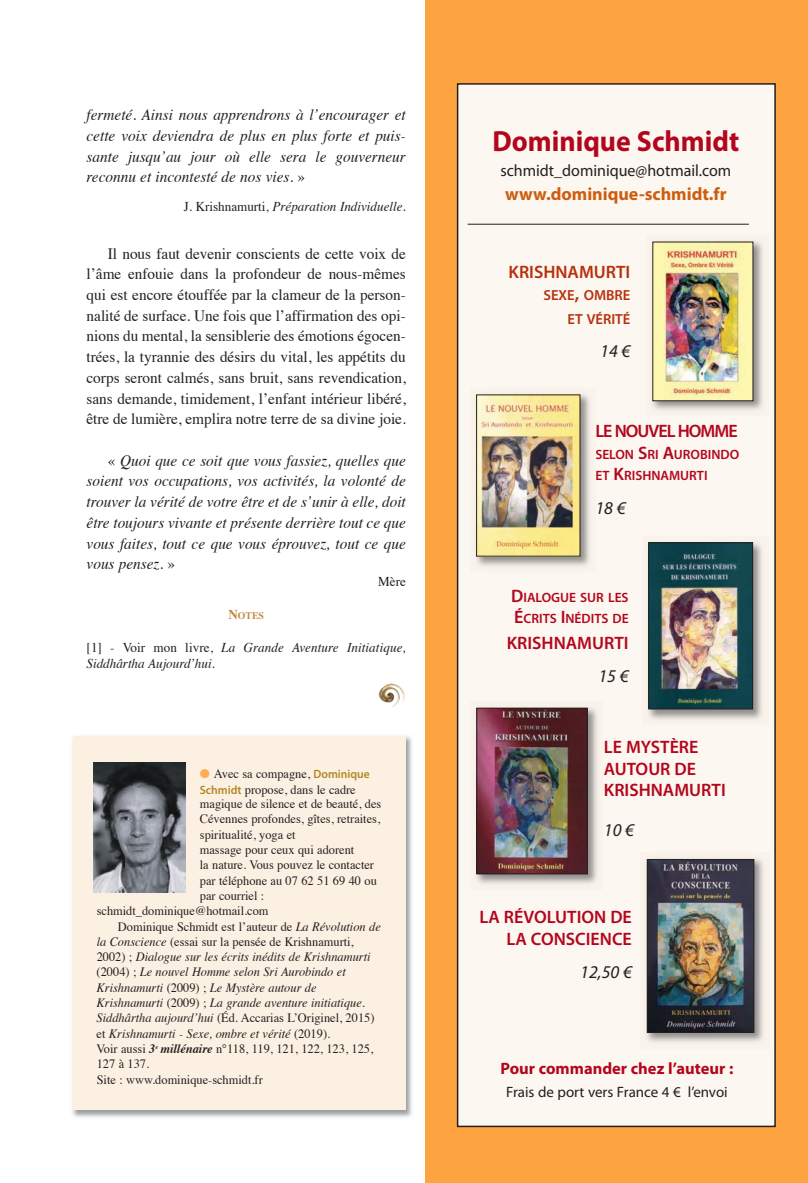
<style>
.page{position:relative;width:808px;height:1183px;background:#fff}
.page>*{position:absolute;margin:0;border:0;box-sizing:border-box;transform-origin:0 0}
.t1{font:700 29.25px "Myriad Pro";color:#b3061d;scale:.95 1}
.t2{font:600 18px/21.6px "Myriad Pro";color:#b3061d;text-align:right}
.t3{font:700 18px "Myriad Pro";color:#cd5e10}
.t4{font:italic 18px "Myriad Pro";color:#241f1f}
.t5{font:600 18px "Myriad Pro";letter-spacing:-.055em;color:#b3061d}
.t6{font:600 18px "Myriad Pro";color:#b6310e}
.t7{font:16.5px "Myriad Pro";color:#241f1f}
.t8{font:700 16.5px "Myriad Pro";color:#b3061d}
.t9{font:15.75px/20.7px "Times";color:#241f1f;text-align:justify}
.t10{font:italic 15.75px/20.7px "Times";color:#241f1f;text-align:justify}
.t11{font:15px "Myriad Pro";color:#241f1f}
.t12{font:600 14.7px/23.4px "Myriad Pro";color:#b6310e;text-align:right}
.t13{font:italic 13.5px/16.2px "Times";color:#241f1f}
.t14{font:600 13.5px/21px "Myriad Pro";color:#b3061d}
.t15{font:13.5px "Times";color:#241f1f}
.t16{font:12.75px/16px "Times";color:#241f1f}
.t17{font:italic 12.75px "Times";color:#241f1f}
.t18{font:700 10.2px "Times";color:#c08d44}
.s1{font-style:normal}
.s2{font-size:13.5px}
.s3{color:#ffae56}
.s4{font-family:"Myriad Pro";font-weight:600;font-size:12px;color:#b18722}
.s5{font-style:italic}
.s6{font-weight:700;font-style:italic}
.s7{font-size:19.5px}
.s8{font-size:18px}
</style>
<div class="page">
<div style="left:425px;top:0;width:383px;height:1182px;background:#fda33f"></div>
<img style="left:72px;top:736px;width:340px;height:381px">
<div style="left:73px;top:736px;width:333px;height:373px;background:#fcf0e2"></div>
<img style="left:93px;top:762px;width:92px;height:130px">
<img style="left:378px;top:683px;width:27px;height:24px">
<div style="left:458px;top:84px;width:317px;height:1042px;background:#fcf7f0"></div>
<div style="left:457px;top:83px;width:319px;height:1043px;border:2px solid #241f1f"></div>
<hr style="left:468px;top:224px;width:281px;height:1px;background:#241f1f">
<img style="left:646px;top:858px;width:118px;height:185px">
<img style="left:649px;top:861px;width:103px;height:169px">
<div style="left:647px;top:859px;width:107px;height:173px;border:1px solid #241f1f"></div>
<img style="left:476px;top:707px;width:122px;height:177px">
<img style="left:478px;top:709px;width:108px;height:163px">
<div style="left:476px;top:707px;width:112px;height:167px;border:1px solid #241f1f"></div>
<img style="left:476px;top:394px;width:114px;height:173px">
<img style="left:478px;top:396px;width:100px;height:158px">
<div style="left:476px;top:394px;width:104px;height:162px;border:1px solid #241f1f"></div>
<img style="left:648px;top:542px;width:114px;height:178px">
<img style="left:650px;top:544px;width:101px;height:163px">
<div style="left:648px;top:542px;width:105px;height:167px;border:1px solid #241f1f"></div>
<img style="left:652px;top:241px;width:111px;height:169px">
<img style="left:654px;top:243px;width:97px;height:156px">
<p class="t10" style="left:87px;top:106px;width:321px">fermeté. ainsi nous apprendrons à l’encourager et cette voix deviendra de plus en plus forte et puis&shy;sante jusqu’au jour où elle sera le gouverneur reconnu et incontesté de nos vies. <span class="s1">»</span></p>
<p class="t13" style="left:184px;top:199px;width:224px"><span class="s1">J. Krishnamurti,</span> Préparation individuelle<span class="s1">.</span></p>
<p class="t9" style="left:87px;top:244px;width:321px;text-indent:21px">il nous faut devenir conscients de cette voix de l’âme enfouie dans la profondeur de nous-mêmes qui est encore étouffée par la clameur de la person&shy;nalité de surface. une fois que l’affirmation des opi&shy;nions du mental, la sensiblerie des émotions égocen&shy;trées, la tyrannie des désirs du vital, les appétits du corps seront calmés, sans bruit, sans revendication, sans demande, timidement, l’enfant intérieur libéré, être de lumière, emplira notre terre de sa divine joie.</p>
<p class="t10" style="left:86px;top:451px;width:321px;text-indent:21px"><span class="s1">«</span> quoi que ce soit que vous fassiez, quelles que soient vos occupations, vos activités, la volonté de trouver la vérité de votre être et de s’unir à elle, doit être toujours vivante et présente derrière tout ce que vous faites, tout ce que vous éprouvez, tout ce que vous pensez. <span class="s1">»</span></p>
<p class="t15" style="left:378px;top:575px;width:29px">mère</p>
<p class="t18" style="left:228px;top:611px;width:37px"><span class="s2">N</span>OTES</p>
<p class="t13" style="left:87px;top:640px;width:321px"><span class="s1">[1] - Voir mon livre,</span> la Grande aventure initiatique,<br>Siddhârtha aujourd’hui<span class="s1">.</span></p>
<p class="t16" style="left:200px;top:766px;width:171px"><span class="s3">●</span> avec sa compagne, <span class="s4">Dominique<br>Schmidt</span> propose, dans le cadre</p>
<p class="t16" style="left:200px;top:796px;width:183px">magique de silence et de beauté, des</p>
<p class="t16" style="left:200px;top:811px;width:182px">cévennes profondes, gîtes, retraites,</p>
<p class="t16" style="left:200px;top:827px;width:97px">spiritualité, yoga et</p>
<p class="t16" style="left:200px;top:842px;width:156px">massage pour ceux qui adorent</p>
<p class="t16" style="left:200px;top:857px;width:176px">la nature. Vous pouvez le contacter</p>
<p class="t16" style="left:200px;top:873px;width:178px">par téléphone au 07 62 51 69 40 ou</p>
<p class="t16" style="left:200px;top:888px;width:66px">par courriel :</p>
<p class="t16" style="left:97px;top:903px;width:173px">schmidt_dominique@hotmail.com</p>
<p class="t16" style="left:118px;top:919px;width:264px">Dominique Schmidt est l’auteur de <span class="s5">la révolution de</span></p>
<p class="t16" style="left:97px;top:934px;width:259px"><span class="s5">la conscience</span> (essai sur la pensée de Krishnamurti,</p>
<p class="t17" style="left:97px;top:951px;width:275px"><span class="s1">2002) ;</span> Dialogue sur les écrits inédits de Krishnamurti</p>
<p class="t17" style="left:97px;top:966px;width:251px"><span class="s1">(2004) ;</span> le nouvel homme selon Sri aurobindo et</p>
<p class="t17" style="left:97px;top:981px;width:221px">Krishnamurti <span class="s1">(2009) ;</span> le Mystère autour de</p>
<p class="t17" style="left:97px;top:997px;width:270px">Krishnamurti <span class="s1">(2009) ;</span> la grande aventure initiatique.</p>
<p class="t16" style="left:97px;top:1010px;width:279px"><span class="s5">Siddhârtha aujourd’hui</span> (éd. accarias L’originel, 2015)</p>
<p class="t17" style="left:97px;top:1027px;width:235px"><span class="s1">et</span> Krishnamurti - Sexe, ombre et vérité <span class="s1">(2019).</span></p>
<p class="t16" style="left:97px;top:1041px;width:278px">Voir aussi <span class="s6">3</span><sup>e</sup> <span class="s6">millénaire</span> n°118, 119, 121, 122, 123, 125,</p>
<p class="t16" style="left:97px;top:1056px;width:54px">127 à 137.</p>
<p class="t16" style="left:97px;top:1072px;width:168px">Site : www.dominique-schmidt.fr</p>
<h1 class="t1" style="left:492px;top:130px;width:261px">Dominique Schmidt</h1>
<p class="t7" style="left:500px;top:165px;width:232px">schmidt_dominique@hotmail.com</p>
<h2 class="t3" style="left:505px;top:187px;width:223px">www.dominique-schmidt.fr</h2>
<h2 class="t6" style="left:508px;top:265px;width:123px">KRISHNAMURTI</h2>
<p class="t12" style="left:543px;top:285px;width:88px">SEXE<span class="s7">,</span> OMBRE<br>ET VÉRITÉ</p>
<h2 class="t4" style="left:600px;top:344px;width:32px">14 €</h2>
<h2 class="t5" style="left:595px;top:424px;width:144px">LE NOUVEL HOMME</h2>
<p class="t14" style="left:595px;top:444px;width:145px;line-height:21.6px">SELON <span class="s8">S</span>RI <span class="s8">A</span>UROBINDO<br>ET <span class="s8">K</span>RISHNAMURTI</p>
<h2 class="t4" style="left:595px;top:500px;width:32px">18 €</h2>
<p class="t14" style="left:511px;top:588px;width:119px"><span class="s8">D</span>IALOGUE SUR LES<br><span class="s8">É</span>CRITS <span class="s8">I</span>NÉDITS DE</p>
<h2 class="t2" style="left:507px;top:633px;width:123px">KRISHNAMURTI</h2>
<h2 class="t4" style="left:598px;top:669px;width:32px">15 €</h2>
<h2 class="t2" style="left:604px;top:737px;width:123px;text-align:left">LE MYSTÈRE<br>AUTOUR DE<br>KRISHNAMURTI</h2>
<h2 class="t4" style="left:604px;top:823px;width:32px">10 €</h2>
<h2 class="t2" style="left:479px;top:907px;width:154px">LA RÉVOLUTION DE<br>LA CONSCIENCE</h2>
<h2 class="t4" style="left:580px;top:965px;width:53px">12,50 €</h2>
<p class="t8" style="left:501px;top:1061px;width:234px">Pour commander chez l’auteur :</p>
<p class="t11" style="left:506px;top:1086px;width:223px">Frais de port vers France 4 € l’envoi</p>
</div>
